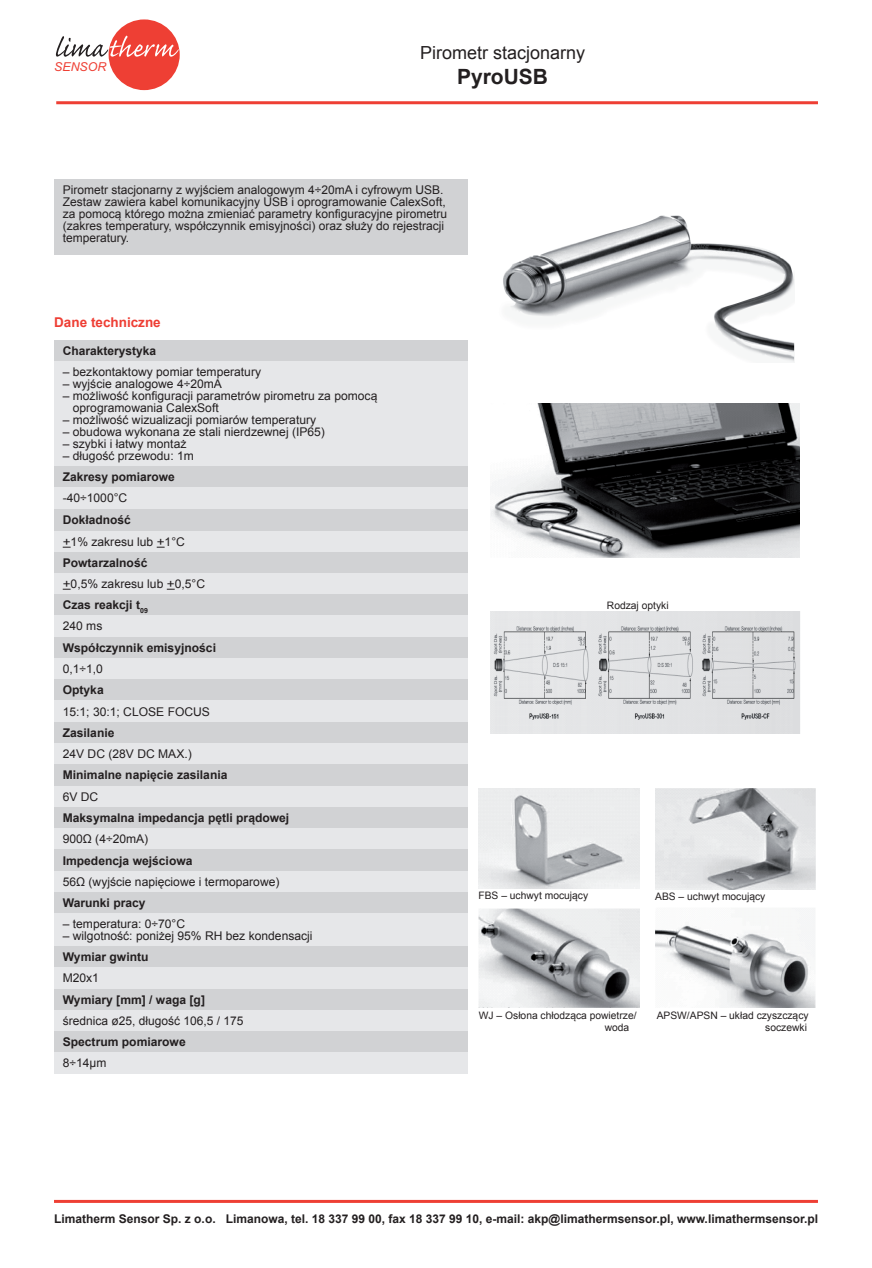
<style>
.page{position:relative;width:872px;height:1268px;background:#fff}
.page>*{position:absolute;margin:0;border:0;box-sizing:border-box;transform-origin:0 0}
.t1{font:700 21px "Arial";color:#231f20}
.t2{font:18px "Arial";color:#231f20}
.t3{font:700 13.5px "Arial";color:#ee3e34}
.t4{font:italic 12.3px "Arial";color:#ee3f34}
.t5{font:12px/12px "Arial";color:#231f20}
.t6{font:700 12px "Arial";color:#231f20}
.t7{font:12px/21.3px "Arial";color:#231f20;scale:1.13 1}
.t8{font:10.35px/12.3px "Arial";color:#231f20;text-align:right}
.s1{font-weight:700}
</style>
<div class="page">
<hr style="left:54px;top:1199px;width:764px;height:3px;background:#ee3f34">
<div style="left:109px;top:19px;width:71px;height:71px;background:#ee3f34;border-radius:50%"></div>
<svg style="left:56px;top:36px;width:123px;height:21px"></svg>
<hr style="left:56px;top:101px;width:762px;height:3px;background:#ee3f34">
<div style="left:54px;top:340px;width:414px;height:21px;background:#d1d2d4"></div>
<div style="left:54px;top:361px;width:414px;height:105px;background:#e6e7e9"></div>
<div style="left:54px;top:466px;width:414px;height:21px;background:#d1d2d4"></div>
<div style="left:54px;top:487px;width:414px;height:22px;background:#e6e7e9"></div>
<div style="left:54px;top:509px;width:414px;height:22px;background:#d1d2d4"></div>
<div style="left:54px;top:531px;width:414px;height:21px;background:#e6e7e9"></div>
<div style="left:54px;top:552px;width:414px;height:21px;background:#d1d2d4"></div>
<div style="left:54px;top:573px;width:414px;height:21px;background:#e6e7e9"></div>
<div style="left:54px;top:594px;width:414px;height:21px;background:#d1d2d4"></div>
<div style="left:54px;top:615px;width:414px;height:22px;background:#e6e7e9"></div>
<div style="left:54px;top:637px;width:414px;height:21px;background:#d1d2d4"></div>
<div style="left:54px;top:658px;width:414px;height:21px;background:#e6e7e9"></div>
<div style="left:54px;top:679px;width:414px;height:21px;background:#d1d2d4"></div>
<div style="left:54px;top:700px;width:414px;height:22px;background:#e6e7e9"></div>
<div style="left:54px;top:722px;width:414px;height:21px;background:#d1d2d4"></div>
<div style="left:54px;top:743px;width:414px;height:21px;background:#e6e7e9"></div>
<div style="left:54px;top:764px;width:414px;height:21px;background:#d1d2d4"></div>
<div style="left:54px;top:785px;width:414px;height:22px;background:#e6e7e9"></div>
<div style="left:54px;top:807px;width:414px;height:21px;background:#d1d2d4"></div>
<div style="left:54px;top:828px;width:414px;height:21px;background:#e6e7e9"></div>
<div style="left:54px;top:849px;width:414px;height:21px;background:#d1d2d4"></div>
<div style="left:54px;top:870px;width:414px;height:22px;background:#e6e7e9"></div>
<div style="left:54px;top:892px;width:414px;height:21px;background:#d1d2d4"></div>
<div style="left:54px;top:913px;width:414px;height:33px;background:#e6e7e9"></div>
<div style="left:54px;top:946px;width:414px;height:21px;background:#d1d2d4"></div>
<div style="left:54px;top:967px;width:414px;height:21px;background:#e6e7e9"></div>
<div style="left:54px;top:988px;width:414px;height:21px;background:#d1d2d4"></div>
<div style="left:54px;top:1009px;width:414px;height:21px;background:#e6e7e9"></div>
<div style="left:54px;top:1030px;width:414px;height:21px;background:#d1d2d4"></div>
<div style="left:54px;top:1051px;width:414px;height:22px;background:#e6e7e9"></div>
<div style="left:54px;top:179px;width:414px;height:76px;background:#d1d2d4"></div>
<img style="left:490px;top:611px;width:310px;height:122px">
<img style="left:490px;top:403px;width:310px;height:154px">
<img style="left:478px;top:788px;width:161px;height:100px">
<img style="left:655px;top:788px;width:160px;height:101px">
<img style="left:655px;top:908px;width:160px;height:99px">
<img style="left:479px;top:908px;width:160px;height:99px">
<img style="left:503px;top:215px;width:291px;height:147px">
<p class="t4" style="left:54px;top:58px;width:54px">SENSOR</p>
<h2 class="t2" style="left:420px;top:41px;width:167px">Pirometr stacjonarny</h2>
<h1 class="t1" style="left:457px;top:63px;width:93px">PyroUSB</h1>
<p class="t5" style="left:63px;top:184px;width:386px">Pirometr stacjonarny z wyjściem analogowym 4÷20mA i cyfrowym USB.<br>Zestaw zawiera kabel komunikacyjny USB i oprogramowanie CalexSoft, za pomocą którego można zmieniać parametry konfiguracyjne pirometru (zakres temperatury, współczynnik emisyjności) oraz służy do rejestracji temperatury.</p>
<p class="t3" style="left:54px;top:313px;width:108px">Dane techniczne</p>
<p class="t6" style="left:63px;top:342px;width:95px">Charakterystyka</p>
<p class="t5" style="left:63px;top:366px;width:200px">– bezkontaktowy pomiar temperatury</p>
<p class="t5" style="left:63px;top:378px;width:161px">– wyjście analogowe 4÷20mA</p>
<p class="t5" style="left:73px;top:390px;width:306px;text-indent:-10px">– możliwość konfiguracji parametrów pirometru za pomocą oprogramowania CalexSoft</p>
<p class="t5" style="left:63px;top:414px;width:255px">– możliwość wizualizacji pomiarów temperatury</p>
<p class="t5" style="left:63px;top:426px;width:264px">– obudowa wykonana ze stali nierdzewnej (IP65)</p>
<p class="t5" style="left:63px;top:438px;width:125px">– szybki i łatwy montaż</p>
<p class="t5" style="left:63px;top:450px;width:133px">– długość przewodu: 1m</p>
<p class="t6" style="left:63px;top:469px;width:114px">Zakresy pomiarowe</p>
<p class="t5" style="left:63px;top:492px;width:66px">-40÷1000°C</p>
<p class="t6" style="left:63px;top:511px;width:70px">Dokładność</p>
<p class="t7" style="left:63px;top:531px;width:110px">+1% zakresu lub +1°C</p>
<p class="t6" style="left:63px;top:554px;width:86px">Powtarzalność</p>
<p class="t7" style="left:63px;top:573px;width:127px">+0,5% zakresu lub +0,5°C<br><span class="s1">Czas reakcji t</span><sub>09<br></sub>240 ms</p>
<p class="t6" style="left:63px;top:639px;width:155px">Współczynnik emisyjności</p>
<p class="t5" style="left:63px;top:662px;width:42px">0,1÷1,0</p>
<p class="t6" style="left:63px;top:682px;width:43px">Optyka</p>
<p class="t5" style="left:63px;top:705px;width:149px">15:1; 30:1; CLOSE FOCUS</p>
<p class="t6" style="left:63px;top:724px;width:53px">Zasilanie</p>
<p class="t5" style="left:63px;top:748px;width:131px">24V DC (28V DC MAX.)</p>
<p class="t6" style="left:63px;top:767px;width:166px">Minimalne napięcie zasilania</p>
<p class="t5" style="left:63px;top:790px;width:37px">6V DC</p>
<p class="t6" style="left:63px;top:809px;width:228px">Maksymalna impedancja pętli prądowej</p>
<p class="t5" style="left:63px;top:833px;width:87px">900Ω (4÷20mA)</p>
<p class="t6" style="left:63px;top:852px;width:131px">Impedencja wejściowa</p>
<p class="t5" style="left:63px;top:875px;width:218px">56Ω (wyjście napięciowe i termoparowe)</p>
<p class="t6" style="left:63px;top:894px;width:84px">Warunki pracy</p>
<p class="t5" style="left:63px;top:918px;width:124px">– temperatura: 0÷70°C</p>
<p class="t5" style="left:63px;top:930px;width:251px">– wilgotność: poniżej 95% RH bez kondensacji</p>
<p class="t6" style="left:63px;top:948px;width:87px">Wymiar gwintu</p>
<p class="t5" style="left:63px;top:972px;width:38px">M20x1</p>
<p class="t6" style="left:63px;top:991px;width:144px">Wymiary [mm] / waga [g]</p>
<p class="t5" style="left:63px;top:1014px;width:182px">średnica ø25, długość 106,5 / 175</p>
<p class="t6" style="left:63px;top:1033px;width:124px">Spectrum pomiarowe</p>
<p class="t5" style="left:63px;top:1056px;width:45px">8÷14μm</p>
<p class="t8" style="left:607px;top:599px;width:63px">Rodzaj optyki</p>
<p class="t8" style="left:478px;top:889px;width:111px">FBS – uchwyt mocujący</p>
<p class="t8" style="left:655px;top:889px;width:112px">ABS – uchwyt mocujący</p>
<p class="t8" style="left:604px;top:1008px;width:33px;text-align:left;text-indent:-126px">WJ – Osłona chłodząca powietrze/ woda</p>
<p class="t8" style="left:656px;top:1008px;width:153px">APSW/APSN – układ czyszczący soczewki</p>
<p class="t6" style="left:54px;top:1209px;width:765px">Limatherm Sensor Sp. z o.o. Limanowa, tel. 18 337 99 00, fax 18 337 99 10, e-mail: akp@limathermsensor.pl, www.limathermsensor.pl</p>
</div>
